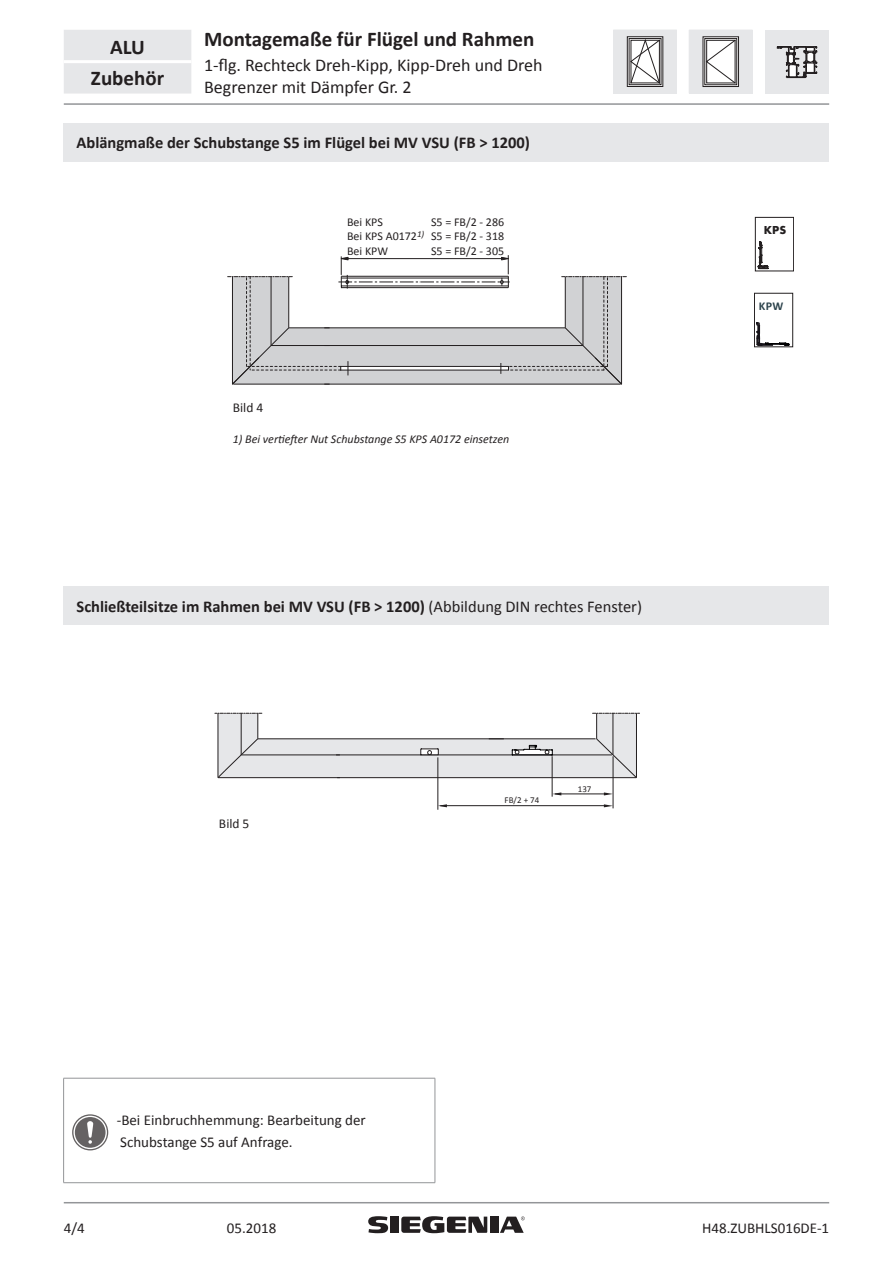
<style>
.page{position:relative;width:893px;height:1263px;background:#fff}
.page>*{position:absolute;margin:0;border:0;box-sizing:border-box;transform-origin:0 0}
.Header_Outside{font:700 21px "Calibri";color:#231f20}
.Tbl_text_14pt_center{font:700 21px "Calibri";color:#231f20}
.Header_sub_Outside{font:18px/21.6px "Calibri";color:#231f20}
.Tbl_text_11pt_left_b{font:700 16.5px "Calibri";color:#231f20}
.Tbl_text_10pt_left{font:15px "Calibri";color:#231f20}
.Tbl_text_9pt_left{font:13.5px "Calibri";color:#231f20}
.Tbl_text_8pt_left{font:12px/14.4px "Calibri";color:#231f20;text-align:justify}
.Tbl_text_8pt_left-2{font:italic 12px "Calibri";color:#231f20}
.t1{font:700 12px "Futura";color:#231f20}
.t2{font:700 12px "Calibri";color:#2c434c}
.t3{font:9px "Calibri";color:#231f20}
.s1{font-weight:400}
</style>
<div class="page">
<hr style="left:64px;top:1202px;width:765px;height:1px;background:#939598">
<hr style="left:64px;top:103px;width:765px;height:2px;background:#939598">
<div style="left:64px;top:30px;width:127px;height:64px;background:#e6e7e9"></div>
<hr style="left:64px;top:60px;width:127px;height:3px;background:#fff">
<div style="left:689px;top:30px;width:63px;height:63px;background:#e6e7e9"></div>
<div style="left:689px;top:30px;width:64px;height:64px;border:1px solid #e6e7e9"></div>
<div style="left:703px;top:36px;width:36px;height:51px;border:1px solid #231f20"></div>
<svg style="left:708px;top:42px;width:25px;height:39px"></svg>
<div style="left:704px;top:38px;width:33px;height:47px;border:1px solid #231f20"></div>
<div style="left:706px;top:40px;width:29px;height:43px;border:1px solid #231f20"></div>
<div style="left:613px;top:30px;width:64px;height:63px;background:#e6e7e9"></div>
<div style="left:613px;top:30px;width:64px;height:64px;border:1px solid #e6e7e9"></div>
<div style="left:627px;top:36px;width:36px;height:51px;border:1px solid #231f20"></div>
<svg style="left:633px;top:42px;width:25px;height:39px"></svg>
<div style="left:629px;top:38px;width:32px;height:47px;border:1px solid #231f20"></div>
<div style="left:631px;top:40px;width:29px;height:43px;border:1px solid #231f20"></div>
<div style="left:765px;top:30px;width:64px;height:64px;background:#e6e7e9"></div>
<svg style="left:776px;top:46px;width:42px;height:33px"></svg>
<svg style="left:228px;top:255px;width:398px;height:130px"></svg>
<hr style="left:271px;top:277px;width:1px;height:68px;background:#231f20">
<hr style="left:438px;top:757px;width:1px;height:53px;background:#231f20">
<svg style="left:438px;top:804px;width:9px;height:3px"></svg>
<svg style="left:604px;top:804px;width:9px;height:3px"></svg>
<svg style="left:604px;top:792px;width:9px;height:3px"></svg>
<svg style="left:553px;top:792px;width:8px;height:3px"></svg>
<hr style="left:440px;top:805px;width:166px;height:1px;background:#231f20">
<hr style="left:613px;top:756px;width:1px;height:52px;background:#231f20">
<hr style="left:552px;top:756px;width:1px;height:41px;background:#231f20">
<hr style="left:555px;top:794px;width:51px;height:1px;background:#231f20">
<svg style="left:215px;top:713px;width:425px;height:65px"></svg>
<div style="left:64px;top:123px;width:765px;height:39px;background:#e6e7e9"></div>
<div style="left:64px;top:586px;width:765px;height:39px;background:#e6e7e9"></div>
<hr style="left:63px;top:1078px;width:372px;height:1px;background:#939598">
<hr style="left:63px;top:1078px;width:1px;height:104px;background:#939598">
<hr style="left:435px;top:1078px;width:1px;height:104px;background:#939598">
<hr style="left:63px;top:1182px;width:372px;height:1px;background:#939598">
<svg style="left:72px;top:1114px;width:36px;height:36px"></svg>
<svg style="left:73px;top:1116px;width:34px;height:33px"></svg>
<div style="left:75px;top:1117px;width:31px;height:31px;background:#656263;border-radius:50%"></div>
<svg style="left:87px;top:1121px;width:6px;height:23px"></svg>
<div style="left:755px;top:217px;width:39px;height:54px;border:1px solid #231f20"></div>
<svg style="left:758px;top:241px;width:10px;height:29px"></svg>
<div style="left:754px;top:293px;width:39px;height:54px;border:1px solid #231f20"></div>
<svg style="left:756px;top:322px;width:34px;height:24px"></svg>
<div style="left:390px;top:1216px;width:9px;height:17px;background:#231f20"></div>
<svg style="left:368px;top:1216px;width:20px;height:17px"></svg>
<div style="left:490px;top:1216px;width:9px;height:17px;background:#231f20"></div>
<svg style="left:401px;top:1216px;width:86px;height:17px"></svg>
<svg style="left:500px;top:1216px;width:25px;height:17px"></svg>
<p class="Tbl_text_14pt_center" style="left:110px;top:33px;width:36px">ALU</p>
<p class="Header_Outside" style="left:204px;top:25px;width:332px">Montagemaße für Flügel und Rahmen</p>
<p class="Header_sub_Outside" style="left:204px;top:55px;width:340px">1-flg. Rechteck Dreh-Kipp, Kipp-Dreh und Dreh<br>Begrenzer mit Dämpfer Gr. 2</p>
<p class="Tbl_text_14pt_center" style="left:91px;top:65px;width:75px">Zubehör</p>
<p class="Tbl_text_11pt_left_b" style="left:77px;top:132px;width:455px">Ablängmaße der Schubstange S5 im Flügel bei MV VSU (FB &gt; 1200)</p>
<p class="Tbl_text_9pt_left" style="left:233px;top:399px;width:32px">Bild 4</p>
<p class="Tbl_text_8pt_left" style="left:347px;top:215px;width:159px;text-indent:84px">S5 = FB/2 - 286<br>Bei KPS A0172<sup>1)</sup> S5 = FB/2 - 318<br>Bei KPW</p>
<p class="Tbl_text_8pt_left" style="left:347px;top:215px;width:37px">Bei KPS</p>
<p class="Tbl_text_8pt_left" style="left:431px;top:244px;width:75px">S5 = FB/2 - 305</p>
<p class="Tbl_text_8pt_left-2" style="left:233px;top:431px;width:278px">1) Bei vertiefter Nut Schubstange S5 KPS A0172 einsetzen</p>
<p class="Tbl_text_11pt_left_b" style="left:77px;top:596px;width:567px">Schließteilsitze im Rahmen bei MV VSU (FB &gt; 1200) <span class="s1">(Abbildung DIN rechtes Fenster)</span></p>
<p class="Tbl_text_9pt_left" style="left:219px;top:815px;width:32px">Bild 5</p>
<p class="Tbl_text_10pt_left" style="left:117px;top:1110px;width:251px">-Bei Einbruchhemmung: Bearbeitung der</p>
<p class="Tbl_text_10pt_left" style="left:120px;top:1133px;width:174px">Schubstange S5 auf Anfrage.</p>
<p class="t3" style="left:505px;top:794px;width:36px">FB/2 + 74</p>
<p class="t3" style="left:578px;top:783px;width:15px">137</p>
<p class="t1" style="left:764px;top:223px;width:24px">KPS</p>
<p class="t2" style="left:759px;top:298px;width:26px">KPW</p>
<p class="Tbl_text_10pt_left" style="left:64px;top:1219px;width:23px">4/4</p>
<p class="Tbl_text_10pt_left" style="left:227px;top:1219px;width:51px">05.2018</p>
<p class="Tbl_text_10pt_left" style="left:702px;top:1219px;width:129px">H48.ZUBHLS016DE-1</p>
</div>
